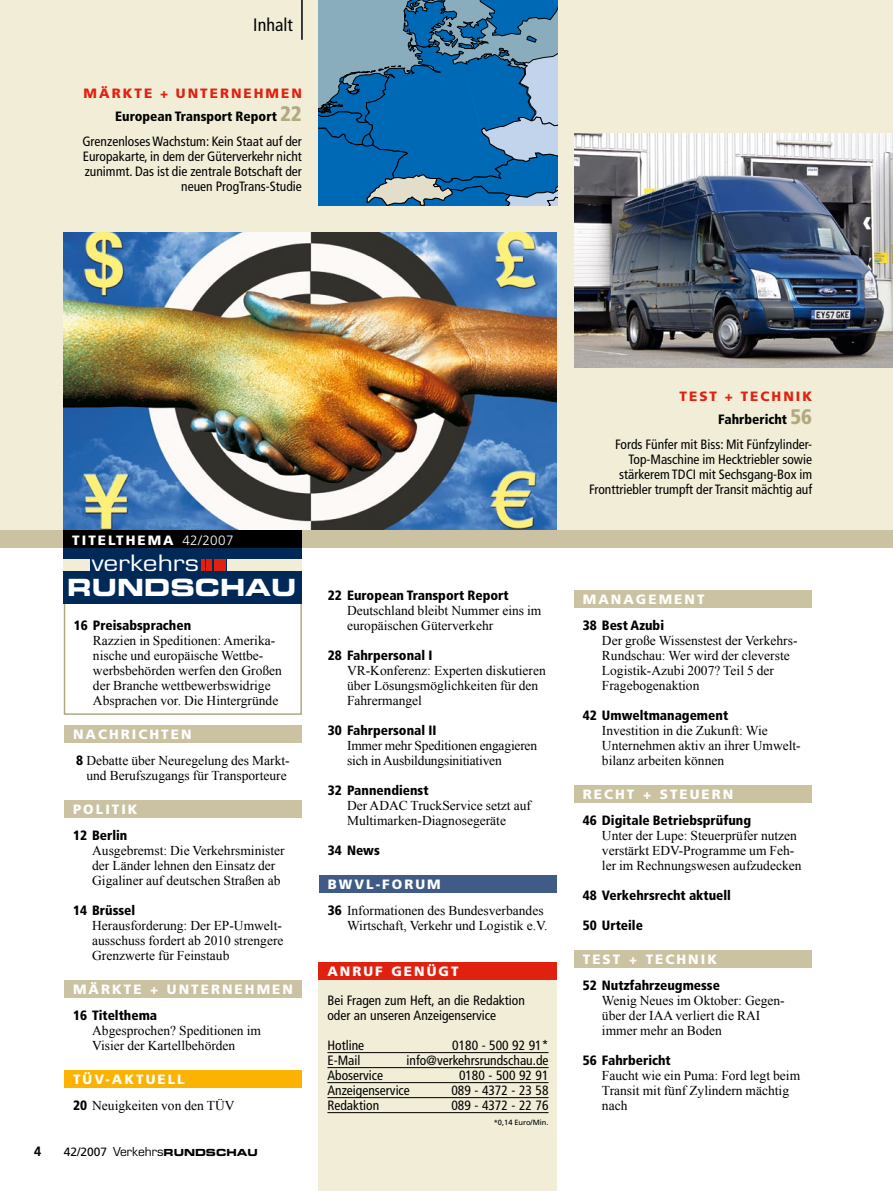
<style>
.page{position:relative;width:893px;height:1191px;background:#fff}
.page>*{position:absolute;margin:0;border:0;box-sizing:border-box;transform-origin:0 0}
.t1{font:23.7px "Eurostile LT Std Bold Ex 2";color:#fff}
.t2{font:21.9px "Eurostile LT Std";color:#fff;scale:1.2 1}
.aaa_rubrik{font:condensed 18px "Frutiger LT Std";color:#000}
.mao_inhalt_grundtext{font:13.5px/15px "Times New Roman";color:#000}
.cac_kasten_stichzeil{font:condensed 13.5px/15px "Frutiger LT Std";color:#000;text-align:right}
.mac_inhalt_headline{font:900 condensed 13.5px "Frutiger LT Std";color:#000}
.dap_meldung_grundtex{font:condensed 13.5px/15px "Frutiger LT Std";color:#000}
.mac_inhalt_headline-2{font:13.5px/15px "Times New Roman";color:#000;text-align:center}
.cag_kasten_titel_2{font:900 13.5px "Frutiger LT Std";letter-spacing:.15em;color:#fff}
.cac_kasten_stichzeil-2{font:900 condensed 13.5px "Frutiger LT Std";color:#000}
.cac_kasten_stichzeil-3{font:900 13.5px "Frutiger LT Std";letter-spacing:.15em;color:#e02110}
.t3{font:9.75px "Eurostile LT Std Bold Ex 2";color:#000}
.bad_bildquelle{font:7.5px "Frutiger LT Std";color:#000}
.s1{font-size:21px;color:#b2a980}
.s2{font-weight:300}
.s3{font-family:"Frutiger LT Std";font-weight:900;font-stretch:condensed}
.s4{font-family:"Frutiger LT Std";font-size:12px}
.s5{font-family:"Eurostile LT Std";font-size:12px}
</style>
<div class="page">
<div style="left:0;top:0;width:893px;height:548px;background:#f2edd7"></div>
<img style="left:64px;top:232px;width:493px;height:298px">
<div style="left:65px;top:725px;width:237px;height:17px;background:#cac2a0"></div>
<div style="left:65px;top:800px;width:237px;height:17px;background:#cac2a0"></div>
<div style="left:65px;top:980px;width:237px;height:17px;background:#cac2a0"></div>
<div style="left:65px;top:1070px;width:237px;height:17px;background:#fcb200"></div>
<div style="left:319px;top:875px;width:238px;height:17px;background:#405c86"></div>
<div style="left:574px;top:590px;width:238px;height:17px;background:#cac2a0"></div>
<div style="left:574px;top:785px;width:238px;height:17px;background:#cac2a0"></div>
<div style="left:574px;top:950px;width:238px;height:17px;background:#cac2a0"></div>
<div style="left:0;top:531px;width:893px;height:17px;background:#cac2a0"></div>
<div style="left:64px;top:531px;width:238px;height:17px;background:#000"></div>
<div style="left:319px;top:962px;width:238px;height:229px;background:#f2edd7"></div>
<div style="left:319px;top:962px;width:238px;height:17px;background:#e02110"></div>
<hr style="left:327px;top:1052px;width:222px;height:1px;background:#000">
<hr style="left:327px;top:1067px;width:222px;height:1px;background:#000">
<hr style="left:327px;top:1082px;width:222px;height:1px;background:#000">
<hr style="left:327px;top:1097px;width:222px;height:1px;background:#000">
<hr style="left:327px;top:1112px;width:222px;height:1px;background:#000">
<svg style="left:319px;top:0;width:238px;height:206px"></svg>
<img style="left:574px;top:134px;width:319px;height:234px">
<div style="left:64px;top:598px;width:238px;height:117px;border:2px solid #b2a980"></div>
<div style="left:64px;top:548px;width:238px;height:55px;background:#002958"></div>
<div style="left:228px;top:559px;width:74px;height:12px;background:#f2edd7"></div>
<div style="left:64px;top:559px;width:26px;height:12px;background:#f2edd7"></div>
<svg style="left:202px;top:559px;width:3px;height:12px"></svg>
<div style="left:206px;top:559px;width:6px;height:12px;background:#e02110"></div>
<div style="left:214px;top:559px;width:12px;height:12px;background:#e02110"></div>
<hr style="left:301px;top:0;width:2px;height:40px;background:#000">
<p class="aaa_rubrik" style="left:253px;top:15px;width:41px">Inhalt</p>
<p class="cac_kasten_stichzeil-3" style="left:84px;top:85px;width:218px">MÄRKTE + UNTERNEHMEN</p>
<p class="cac_kasten_stichzeil-2" style="left:115px;top:108px;width:188px">European Transport Report <span class="s1">22</span></p>
<p class="cac_kasten_stichzeil" style="left:82px;top:134px;width:221px;text-align:left">Grenzenloses Wachstum: Kein Staat auf der<br>Europakarte, in dem der Güterverkehr nicht</p>
<p class="cac_kasten_stichzeil" style="left:85px;top:164px;width:219px">zunimmt. Das ist die zentrale Botschaft der neuen ProgTrans-Studie</p>
<p class="cag_kasten_titel_2" style="left:72px;top:531px;width:163px">TITELTHEMA <span class="s2">42/2007</span></p>
<p class="t2" style="left:92px;top:549px;width:91px">verkehrs</p>
<p class="t1" style="left:67px;top:570px;width:230px">RUNDSCHAU</p>
<p class="mac_inhalt_headline" style="left:74px;top:616px;width:119px">16 Preisabsprachen</p>
<p class="mao_inhalt_grundtext" style="left:93px;top:632px;width:191px">Razzien in Speditionen: Amerika&shy;nische und europäische Wettbe&shy;werbsbehörden werfen den Großen der Branche wettbewerbswidrige Absprachen vor. Die Hintergründe</p>
<p class="cag_kasten_titel_2" style="left:73px;top:725px;width:118px">NACHRICHTEN</p>
<p class="mac_inhalt_headline-2" style="left:76px;top:752px;width:215px"><span class="s3">8</span> Debatte über Neuregelung des Markt&shy;und Berufszugangs für Transporteure</p>
<p class="cag_kasten_titel_2" style="left:73px;top:800px;width:66px">POLITIK</p>
<p class="mac_inhalt_headline" style="left:73px;top:826px;width:56px">12 Berlin</p>
<p class="mao_inhalt_grundtext" style="left:92px;top:842px;width:194px">Ausgebremst: Die Verkehrsminister der Länder lehnen den Einsatz der<br>Gigaliner auf deutschen Straßen ab</p>
<p class="mac_inhalt_headline" style="left:73px;top:901px;width:64px">14 Brüssel</p>
<p class="mao_inhalt_grundtext" style="left:92px;top:917px;width:193px;text-align:justify">Herausforderung: Der EP-Umwelt&shy;ausschuss fordert ab 2010 strengere Grenzwerte für Feinstaub</p>
<p class="cag_kasten_titel_2" style="left:73px;top:980px;width:220px">MÄRKTE + UNTERNEHMEN</p>
<p class="mac_inhalt_headline" style="left:73px;top:1006px;width:86px">16 Titelthema</p>
<p class="mao_inhalt_grundtext" style="left:92px;top:1022px;width:170px">Abgesprochen? Speditionen im<br>Visier der Kartellbehörden</p>
<p class="cag_kasten_titel_2" style="left:73px;top:1070px;width:113px">TÜV-AKTU ELL</p>
<p class="mac_inhalt_headline-2" style="left:73px;top:1097px;width:163px"><span class="s3">20</span> Neuigkeiten von den TÜV</p>
<p class="t3" style="left:64px;top:1146px;width:195px"><span class="s4">42/2007</span> <span class="s5">Verkehrs</span>RUNDSCHAU</p>
<p class="mac_inhalt_headline" style="left:328px;top:586px;width:182px">22 European Transport Report</p>
<p class="mao_inhalt_grundtext" style="left:347px;top:602px;width:196px">Deutschland bleibt Nummer eins im europäischen Güterverkehr</p>
<p class="mac_inhalt_headline" style="left:328px;top:646px;width:106px">28 Fahrpersonal I</p>
<p class="mao_inhalt_grundtext" style="left:347px;top:662px;width:200px">VR-Konferenz: Experten diskutieren über Lösungsmöglichkeiten für den<br>Fahrermangel</p>
<p class="mac_inhalt_headline" style="left:328px;top:721px;width:110px">30 Fahrpersonal II</p>
<p class="mao_inhalt_grundtext" style="left:347px;top:737px;width:192px">Immer mehr Speditionen engagieren sich in Ausbildungsinitiativen</p>
<p class="mac_inhalt_headline" style="left:328px;top:781px;width:102px">32 Pannendienst</p>
<p class="mao_inhalt_grundtext" style="left:347px;top:797px;width:185px">Der ADAC TruckService setzt auf<br>Multimarken-Diagnosegeräte</p>
<p class="mac_inhalt_headline" style="left:328px;top:841px;width:53px">34 News</p>
<p class="cag_kasten_titel_2" style="left:328px;top:875px;width:101px">BWVL-FORUM</p>
<p class="mac_inhalt_headline-2" style="left:328px;top:902px;width:221px;text-align:right"><span class="s3">36</span> Informationen des Bundesverbandes<br>Wirtschaft, Verkehr und Logistik e.V.</p>
<p class="cag_kasten_titel_2" style="left:327px;top:962px;width:47px">ANRUF</p>
<p class="cag_kasten_titel_2" style="left:391px;top:962px;width:69px">GENÜGT</p>
<p class="dap_meldung_grundtex" style="left:327px;top:992px;width:199px">Bei Fragen zum Heft, an die Redaktion oder an unseren Anzeigenservice</p>
<p class="dap_meldung_grundtex" style="left:327px;top:1037px;width:38px">Hotline</p>
<p class="dap_meldung_grundtex" style="left:452px;top:1037px;width:98px">0180 - 500 92 91*</p>
<p class="dap_meldung_grundtex" style="left:327px;top:1052px;width:34px">E-Mail</p>
<p class="dap_meldung_grundtex" style="left:406px;top:1052px;width:144px">info@verkehrsrundschau.de</p>
<p class="dap_meldung_grundtex" style="left:327px;top:1067px;width:57px">Aboservice</p>
<p class="dap_meldung_grundtex" style="left:459px;top:1067px;width:91px">0180 - 500 92 91</p>
<p class="dap_meldung_grundtex" style="left:327px;top:1082px;width:84px">Anzeigenservice</p>
<p class="dap_meldung_grundtex" style="left:451px;top:1082px;width:99px">089 - 4372 - 23 58</p>
<p class="dap_meldung_grundtex" style="left:327px;top:1097px;width:53px">Redaktion</p>
<p class="dap_meldung_grundtex" style="left:451px;top:1097px;width:99px">089 - 4372 - 22 76</p>
<p class="bad_bildquelle" style="left:494px;top:1117px;width:56px">*0,14 Euro/Min.</p>
<p class="cac_kasten_stichzeil-3" style="left:679px;top:388px;width:11px">TES</p>
<p class="cac_kasten_stichzeil-3" style="left:710px;top:388px;width:104px">T + TECHNIK</p>
<p class="cac_kasten_stichzeil-2" style="left:718px;top:411px;width:95px">Fahrbericht <span class="s1">56</span></p>
<p class="cac_kasten_stichzeil" style="left:615px;top:437px;width:198px">Fords Fünfer mit Biss: Mit Fünfzylinder-<br>Top-Maschine im Hecktriebler sowie stärkerem TDCI mit Sechsgang-Box im</p>
<p class="cac_kasten_stichzeil" style="left:589px;top:482px;width:224px">Fronttriebler trumpft der Transit mächtig auf</p>
<p class="cag_kasten_titel_2" style="left:583px;top:590px;width:123px">MANAGEMENT</p>
<p class="mac_inhalt_headline" style="left:583px;top:616px;width:83px">38 Best Azubi</p>
<p class="mao_inhalt_grundtext" style="left:602px;top:632px;width:197px">Der große Wissenstest der Verkehrs-</p>
<p class="mao_inhalt_grundtext" style="left:602px;top:647px;width:189px">Rundschau: Wer wird der cleverste</p>
<p class="mao_inhalt_grundtext" style="left:602px;top:662px;width:174px">Logistik-Azubi 2007? Teil 5 der</p>
<p class="mao_inhalt_grundtext" style="left:602px;top:677px;width:99px">Fragebogenaktion</p>
<p class="mac_inhalt_headline" style="left:583px;top:706px;width:147px">42 Umweltmanagement</p>
<p class="mao_inhalt_grundtext" style="left:602px;top:722px;width:200px">Investition in die Zukunft: Wie<br>Unternehmen aktiv an ihrer Umwelt&shy;bilanz arbeiten können</p>
<p class="cag_kasten_titel_2" style="left:583px;top:785px;width:150px">RECHT + STEUERN</p>
<p class="mac_inhalt_headline" style="left:583px;top:811px;width:170px">46 Digitale Betriebsprüfung</p>
<p class="mao_inhalt_grundtext" style="left:602px;top:827px;width:201px">Unter der Lupe: Steuerprüfer nutzen verstärkt EDV-Programme um Feh&shy;ler im Rechnungswesen aufzudecken</p>
<p class="mac_inhalt_headline" style="left:583px;top:886px;width:150px">48 Verkehrsrecht aktuell</p>
<p class="mac_inhalt_headline" style="left:583px;top:916px;width:62px">50 Urteile</p>
<p class="cag_kasten_titel_2" style="left:583px;top:950px;width:136px">TEST + TECHNIK</p>
<p class="mac_inhalt_headline" style="left:583px;top:976px;width:139px">52 Nutzfahrzeugmesse</p>
<p class="mao_inhalt_grundtext" style="left:602px;top:992px;width:184px">Wenig Neues im Oktober: Gegen&shy;über der IAA verliert die RAI immer mehr an Boden</p>
<p class="mac_inhalt_headline" style="left:583px;top:1051px;width:90px">56 Fahrbericht</p>
<p class="mao_inhalt_grundtext" style="left:602px;top:1067px;width:200px">Faucht wie ein Puma: Ford legt beim<br>Transit mit fünf Zylindern mächtig nach</p>
</div>
